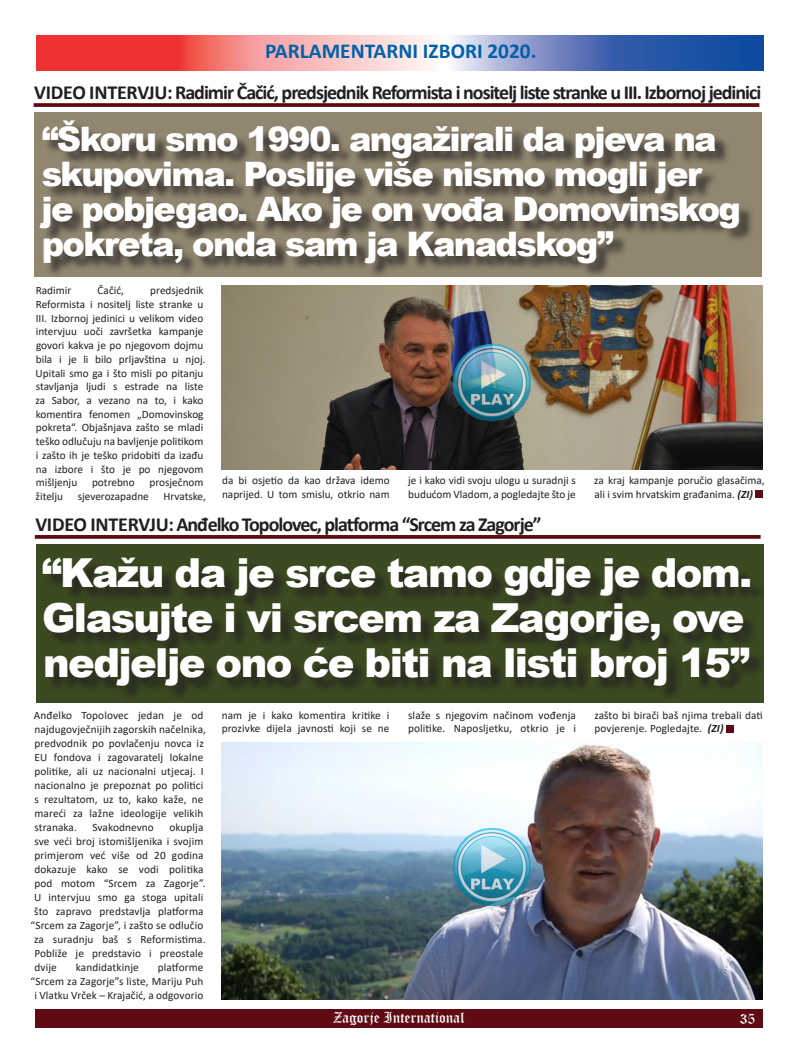
<style>
.page{position:relative;width:798px;height:1063px;background:#fff}
.page>*{position:absolute;margin:0;border:0;box-sizing:border-box;transform-origin:0 0}
.t1{font:900 40px/45px "Arial";letter-spacing:-.04em;color:#fff}
.t2{font:900 33.75px/35px "Arial";letter-spacing:-.05em;color:#fff}
.t3{font:700 21.25px "Calibri";color:#0161aa}
.t4{font:700 20px "Calibri";letter-spacing:-.05em;color:#231f20}
.t5{font:15px "Old English Text";color:#fff}
.t6{font:11.25px/13.8px "Calibri";color:#231f20}
.s1{font-weight:700;font-style:italic}
</style>
<div class="page">
<div style="left:35px;top:1009px;width:727px;height:19px;background:#600a14"></div>
<svg style="left:34px;top:103px;width:725px;height:4px;background:#691822"></svg>
<div style="left:35px;top:113px;width:726px;height:164px;background:#918670"></div>
<div style="left:42px;top:122px;width:712px;height:156px;background:#231f20;opacity:.75"></div>
<svg style="left:37px;top:35px;width:726px;height:36px;background:#b3819c"></svg>
<svg style="left:35px;top:535px;width:725px;height:4px;background:#691822"></svg>
<div style="left:36px;top:545px;width:726px;height:158px;background:#3b4a21"></div>
<div style="left:45px;top:560px;width:720px;height:141px;background:#231f20;opacity:.75"></div>
<div style="left:755px;top:491px;width:7px;height:7px;background:#600a14"></div>
<div style="left:726px;top:725px;width:7px;height:7px;background:#600a14"></div>
<img style="left:221px;top:742px;width:541px;height:257px">
<img style="left:221px;top:286px;width:541px;height:183px">
<img style="left:448px;top:340px;width:87px;height:87px">
<img style="left:448px;top:825px;width:87px;height:87px">
<p class="t3" style="left:265px;top:36px;width:273px">PARLAMENTARNI IZBORI 2020.</p>
<p class="t4" style="left:34px;top:78px;width:728px">VIDEO INTERVJU: Radimir Čačić, predsjednik Reformista i nositelj liste stranke u III. Izbornoj jedinici</p>
<p class="t2" style="left:42px;top:120px;width:700px">“Škoru smo 1990. angažirali da pjeva na skupovima. Poslije više nismo mogli jer je pobjegao. Ako je on vođa Domovinskog pokreta, onda sam ja Kanadskog”</p>
<p class="t6" style="left:36px;top:283px;width:37px">Radimir</p>
<p class="t6" style="left:98px;top:283px;width:28px">Čačić,</p>
<p class="t6" style="left:36px;top:283px;width:171px;text-indent:115px">predsjednik<br>Reformista i nositelj liste stranke u<br>III. Izbornoj jedinici u velikom video intervjuu uoči završetka kampanje govori kakva je po njegovom dojmu bila i je li bilo prljavština u njoj.<br>Upitali smo ga i što misli po pitanju stavljanja ljudi s estrade na liste za Sabor, a vezano na to, i kako komentira fenomen „Domovinskog pokreta“. Objašnjava zašto se mladi teško odlučuju na bavljenje politikom i zašto ih je teško pridobiti da izađu na izbore i što je po njegovom mišljenju</p>
<p class="t6" style="left:92px;top:476px;width:44px">potrebno</p>
<p class="t6" style="left:149px;top:476px;width:55px">prosječnom</p>
<p class="t6" style="left:36px;top:489px;width:29px">žitelju</p>
<p class="t6" style="left:78px;top:489px;width:73px">sjeverozapadne</p>
<p class="t6" style="left:163px;top:489px;width:44px">Hrvatske,</p>
<p class="t6" style="left:222px;top:474px;width:169px">da bi osjetio da kao država idemo naprijed. U tom smislu, otkrio nam</p>
<p class="t6" style="left:408px;top:474px;width:169px">je i kako vidi svoju ulogu u suradnji s budućom Vladom, a pogledajte što je</p>
<p class="t6" style="left:594px;top:474px;width:172px">za kraj kampanje poručio glasačima, ali i svim hrvatskim građanima. <span class="s1">(ZI)</span></p>
<p class="t4" style="left:35px;top:510px;width:507px">VIDEO INTERVJU: Anđelko Topolovec, platforma “Srcem za Zagorje”</p>
<p class="t1" style="left:42px;top:549px;width:712px">“Kažu da je srce tamo gdje je dom.<br>Glasujte i vi srcem za Zagorje, ove nedjelje ono će biti na listi broj 15”</p>
<p class="t6" style="left:34px;top:708px;width:173px">Anđelko Topolovec jedan je od najdugovječnijih zagorskih načelnika, predvodnik po povlačenju novca iz<br>EU fondova i zagovaratelj lokalne politike, ali uz nacionalni utjecaj. I nacionalno je prepoznat po politici s rezultatom, uz to, kako kaže, ne mareći za lažne ideologije velikih stranaka.</p>
<p class="t6" style="left:222px;top:708px;width:169px">nam je i kako komentira kritike i prozivke dijela javnosti koji se ne</p>
<p class="t6" style="left:408px;top:708px;width:169px">slaže s njegovim načinom vođenja politike. Naposljetku, otkrio je i</p>
<p class="t6" style="left:594px;top:708px;width:170px">zašto bi birači baš njima trebali dati povjerenje. Pogledajte. <span class="s1">(ZI)</span></p>
<p class="t6" style="left:92px;top:820px;width:63px">Svakodnevno</p>
<p class="t6" style="left:169px;top:820px;width:36px">okuplja</p>
<p class="t6" style="left:34px;top:834px;width:170px">sve veći broj istomišljenika i svojim</p>
<p class="t6" style="left:34px;top:848px;width:170px">primjerom već više od 20 godina</p>
<p class="t6" style="left:35px;top:862px;width:170px">dokazuje kako se vodi politika</p>
<p class="t6" style="left:34px;top:876px;width:172px">pod motom “Srcem za Zagorje”.</p>
<p class="t6" style="left:34px;top:890px;width:170px">U intervjuu smo ga stoga upitali</p>
<p class="t6" style="left:34px;top:904px;width:171px">što zapravo predstavlja platforma</p>
<p class="t6" style="left:31px;top:918px;width:174px">“Srcem za Zagorje”, i zašto se odlučio</p>
<p class="t6" style="left:34px;top:932px;width:173px">za suradnju baš s Reformistima.</p>
<p class="t6" style="left:34px;top:946px;width:170px">Pobliže je predstavio i preostale</p>
<p class="t6" style="left:35px;top:960px;width:24px">dvije</p>
<p class="t6" style="left:76px;top:960px;width:64px">kandidatkinje</p>
<p class="t6" style="left:31px;top:960px;width:174px;text-align:right">platforme<br>“Srcem za Zagorje”s liste, Mariju Puh i Vlatku Vrček – Krajačić, a odgovorio</p>
<h3 class="t5" style="left:333px;top:1008px;width:133px">Zagorje International</h3>
<h3 class="t5" style="left:739px;top:1009px;width:17px">35</h3>
</div>
